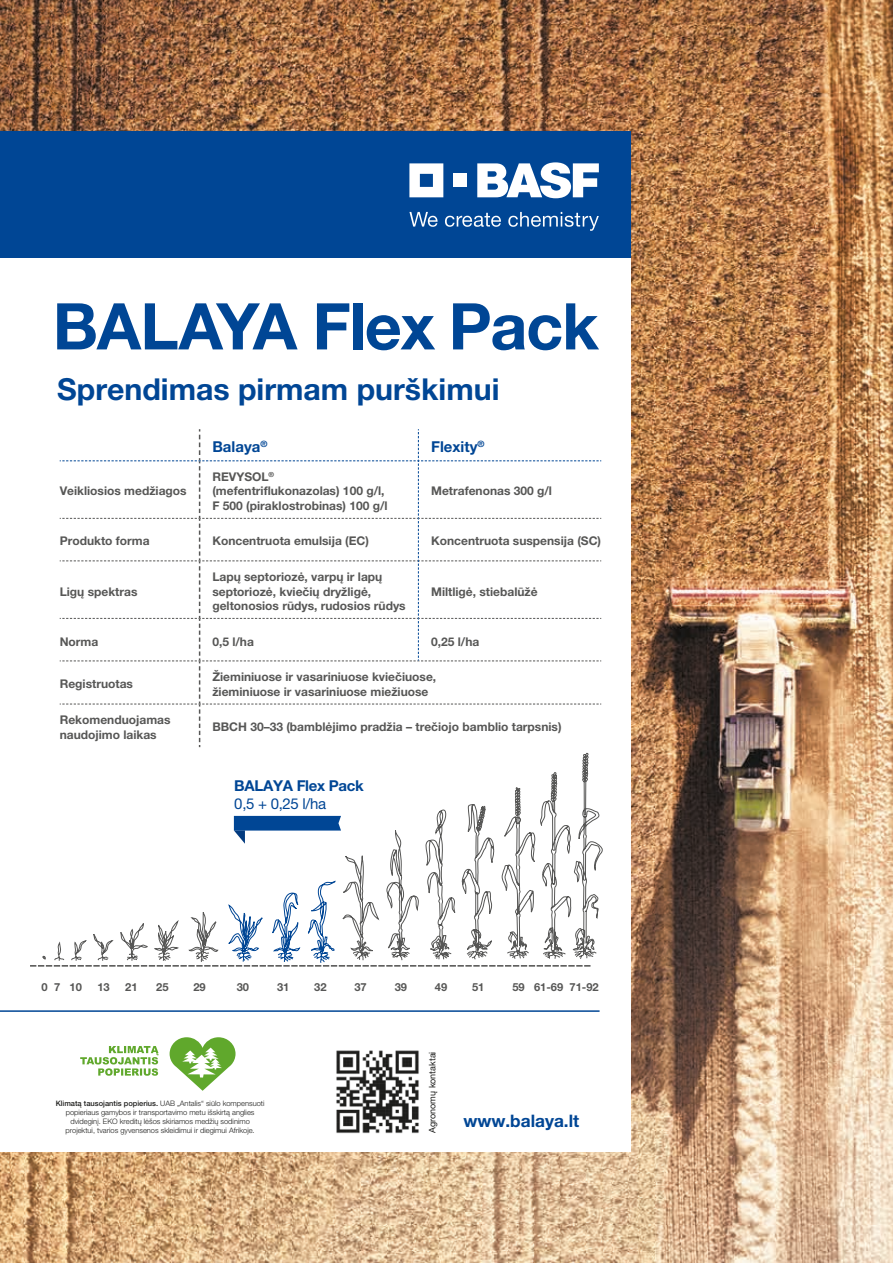
<style>
.page{position:relative;width:893px;height:1263px;background:#fff}
.page>*{position:absolute;margin:0;border:0;box-sizing:border-box;transform-origin:0 0}
.t1{font:700 64.5px "Helvetica Neue CEU";letter-spacing:-.02em;color:#004695}
.t2{font:700 30.3px "Helvetica Neue CEU";color:#004695}
.t3{font:700 17.25px "Helvetica Neue CEU";color:#004695}
.t4{font:700 15px "Helvetica Neue CEU";letter-spacing:-.01em;color:#004695}
.t5{font:15px "Helvetica Neue CEU";color:#004695}
.t6{font:700 12px/14.4px "Helvetica Neue CEU";color:#575756}
.t7{font:700 11.1px "Helvetica Neue CEU";color:#575756}
.t8{font:9px "Helvetica Neue CEU";color:#1d1d1b}
.t9{font:300 7.5px/9px "Helvetica Neue CEU";color:#1d1d1b;text-align:center}
.s1{font-weight:500}
</style>
<div class="page">
<img style="left:0;top:0;width:893px;height:1263px">
<div style="left:0;top:258px;width:630px;height:893px;background:#fff"></div>
<svg style="left:60px;top:429px;width:541px;height:318px"></svg>
<div style="left:0;top:132px;width:630px;height:126px;background:#004695"></div>
<svg style="left:409px;top:163px;width:34px;height:34px"></svg>
<div style="left:454px;top:174px;width:13px;height:13px;background:#fff"></div>
<svg style="left:477px;top:162px;width:122px;height:36px"></svg>
<svg style="left:409px;top:212px;width:29px;height:15px"></svg>
<svg style="left:445px;top:213px;width:56px;height:14px"></svg>
<svg style="left:508px;top:212px;width:91px;height:19px"></svg>
<hr style="left:0;top:1010px;width:600px;height:2px;background:#004695">
<svg style="left:31px;top:753px;width:576px;height:510px"></svg>
<h1 class="t1" style="left:53px;top:286px;width:548px">BALAYA Flex Pack</h1>
<h2 class="t2" style="left:57px;top:371px;width:444px">Sprendimas pirmam purškimui</h2>
<p class="t6" style="left:60px;top:484px;width:129px">Veikliosios medžiagos</p>
<p class="t4" style="left:212px;top:438px;width:57px">Balaya<sup>®</sup></p>
<p class="t4" style="left:431px;top:438px;width:55px">Flexity<sup>®</sup></p>
<p class="t6" style="left:212px;top:469px;width:177px">REVYSOL<sup>® </sup>(mefentriflukonazolas) 100 g/l,<br>F 500 (piraklostrobinas) 100 g/l</p>
<p class="t6" style="left:431px;top:484px;width:122px">Metrafenonas 300 g/l</p>
<p class="t6" style="left:60px;top:534px;width:91px">Produkto forma</p>
<p class="t6" style="left:212px;top:534px;width:158px">Koncentruota emulsija (EC)</p>
<p class="t6" style="left:431px;top:534px;width:172px">Koncentruota suspensija (SC)</p>
<p class="t6" style="left:60px;top:584px;width:79px">Ligų spektras</p>
<p class="t6" style="left:212px;top:569px;width:195px">Lapų septoriozė, varpų ir lapų septoriozė, kviečių dryžligė, geltonosios rūdys, rudosios rūdys</p>
<p class="t6" style="left:431px;top:584px;width:108px">Miltligė, stiebalūžė</p>
<p class="t6" style="left:60px;top:634px;width:40px">Norma</p>
<p class="t6" style="left:212px;top:634px;width:43px">0,5 l/ha</p>
<p class="t6" style="left:431px;top:634px;width:50px">0,25 l/ha</p>
<p class="t6" style="left:60px;top:677px;width:75px">Registruotas</p>
<p class="t6" style="left:212px;top:670px;width:225px">Žieminiuose ir vasariniuose kviečiuose, žieminiuose ir vasariniuose miežiuose</p>
<p class="t6" style="left:60px;top:713px;width:112px">Rekomenduojamas naudojimo laikas</p>
<p class="t6" style="left:212px;top:720px;width:351px">BBCH 30–33 (bamblėjimo pradžia – trečiojo bamblio tarpsnis)</p>
<p class="t4" style="left:234px;top:776px;width:131px">BALAYA Flex Pack</p>
<p class="t5" style="left:234px;top:795px;width:94px">0,5 + 0,25 l/ha</p>
<p class="t7" style="left:42px;top:980px;width:42px">0 7 10</p>
<p class="t7" style="left:97px;top:980px;width:14px">13</p>
<p class="t7" style="left:125px;top:980px;width:14px">21</p>
<p class="t7" style="left:156px;top:980px;width:14px">25</p>
<p class="t7" style="left:193px;top:980px;width:14px">29</p>
<p class="t7" style="left:237px;top:980px;width:14px">30</p>
<p class="t7" style="left:277px;top:980px;width:14px">31</p>
<p class="t7" style="left:314px;top:980px;width:14px">32</p>
<p class="t7" style="left:354px;top:980px;width:14px">37</p>
<p class="t7" style="left:395px;top:980px;width:14px">39</p>
<p class="t7" style="left:435px;top:980px;width:14px">49</p>
<p class="t7" style="left:472px;top:980px;width:14px">51</p>
<p class="t7" style="left:512px;top:980px;width:88px">59 61-69 71-92</p>
<p class="t9" style="left:56px;top:1099px;width:210px"><span class="s1">Klimatą tausojantis popierius.</span> UAB „Antalis“ siūlo kompensuoti popieriaus gamybos ir transportavimo metu išskirtą anglies dvideginį. EKO kreditų lėšos skiriamos medžių sodinimo projektui, tvarios gyvensenos skleidimui ir diegimui Afrikoje.</p>
<p class="t8" style="left:427px;top:1133px;width:83px;rotate:-90deg">Agronomų kontaktai</p>
<h3 class="t3" style="left:463px;top:1110px;width:117px">www.balaya.lt</h3>
</div>
